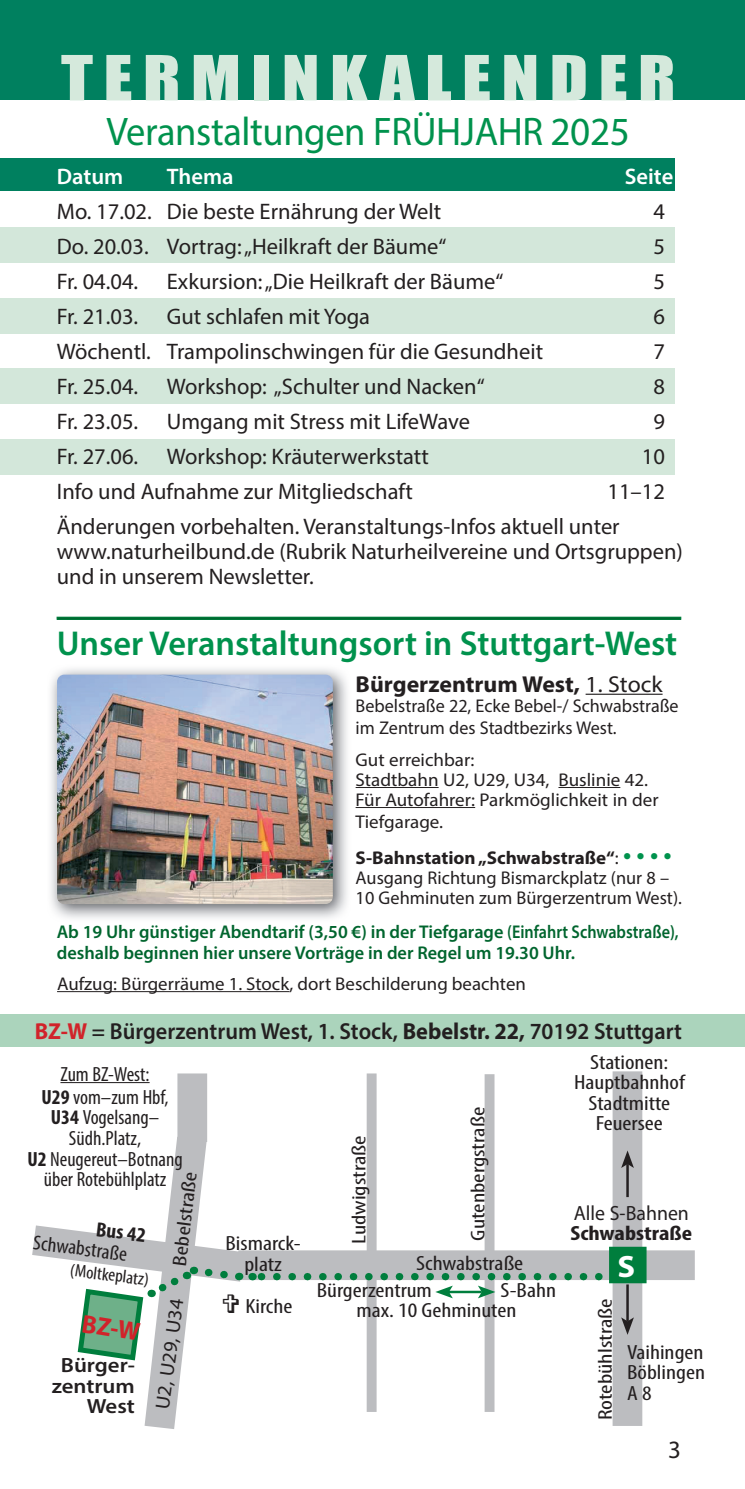
<style>
.page{position:relative;width:745px;height:1489px;background:#fff}
.page>*{position:absolute;margin:0;border:0;box-sizing:border-box;transform-origin:0 0}
.t1{font:57.5px "Impact";letter-spacing:.15em;color:#d5e9dc;scale:1.21 1}
.t2{font:40px "Myriad Pro";letter-spacing:-.01em;color:#00924d;scale:.96 1}
.t3{font:600 34.5px "Myriad Pro";color:#00924d}
.t4{font:700 31px "Myriad Pro";color:#fff;scale:1.06 1}
.t5{font:700 25.75px "Myriad Pro";color:#d1232a;scale:.96 1}
.t6{font:25px "Myriad Pro";color:#231f20}
.t7{font:600 23.25px "Myriad Pro";color:#231f20;scale:.96 1}
.t8{font:700 23px "Myriad Pro";color:#231f20}
.t9{font:22.5px/35px "Myriad Pro";color:#231f20}
.t10{font:600 22.5px "Myriad Pro";color:#fff}
.t11{font:condensed 20.5px/20.5px "Myriad Pro";color:#231f20;text-align:center;scale:1.2 1}
.t12{font:condensed 20.5px/20.5px "Myriad Pro";color:#231f20;text-align:center}
.t13{font:600 20.5px/20.5px "Myriad Pro";color:#231f20;text-align:right;scale:1.1 1}
.t14{font:20.5px "Myriad Pro";color:#231f20;scale:.96 1}
.t15{font:700 condensed 20.5px "Myriad Pro";color:#231f20;scale:1.2 1}
.t16{font:condensed 20.5px "Myriad Pro";color:#231f20;scale:1.06 1}
.t17{font:700 condensed 20.5px "Myriad Pro";color:#231f20;scale:1.06 1}
.t18{font:condensed 19.75px "Myriad Pro";color:#231f20;scale:1.3 1}
.t19{font:19.75px "Myriad Pro";color:#231f20;scale:1.04 1}
.t20{font:18.5px/20px "Myriad Pro";color:#231f20}
.t21{font:600 18.5px/21.2px "Myriad Pro";color:#00652e}
.t22{font:700 18.5px/36px "Myriad Pro";color:#231f20}
.t23{font:condensed 18px "Myriad Pro";color:#231f20;scale:1.06 1}
.s1{font-weight:400}
.s2{font-weight:400;font-size:30px;color:#00924d}
.s3{font-weight:700;color:#d1232a}
.s4{font-weight:700}
</style>
<div class="page">
<div style="left:0;top:439px;width:673px;height:36px;background:#d3e7da"></div>
<div style="left:0;top:298px;width:673px;height:35px;background:#d3e7da"></div>
<div style="left:0;top:369px;width:673px;height:35px;background:#d3e7da"></div>
<div style="left:0;top:227px;width:673px;height:35px;background:#d3e7da"></div>
<div style="left:0;top:0;width:744px;height:99px;background:#00805f"></div>
<div style="left:0;top:158px;width:673px;height:33px;background:#00805f"></div>
<div style="left:484px;top:1074px;width:10px;height:337px;background:#bcbdc0"></div>
<div style="left:612px;top:1071px;width:30px;height:354px;background:#bcbdc0"></div>
<div style="left:238px;top:1250px;width:456px;height:29px;background:#bcbdc0"></div>
<hr style="left:626px;top:1284px;width:2px;height:37px;background:#231f20">
<svg style="left:621px;top:1317px;width:12px;height:17px"></svg>
<div style="left:608px;top:1246px;width:38px;height:37px;background:#007e3d;border:2px solid #007e3d"></div>
<div style="left:366px;top:1073px;width:10px;height:338px;background:#bcbdc0"></div>
<hr style="left:626px;top:1163px;width:2px;height:33px;background:#231f20">
<svg style="left:621px;top:1150px;width:12px;height:17px"></svg>
<div style="left:177px;top:1073px;width:30px;height:68px;background:#bcbdc0"></div>
<hr style="left:60px;top:1081px;width:89px;height:2px;background:#231f20">
<div style="left:0;top:1013px;width:744px;height:33px;background:#abd4bc"></div>
<div style="left:57px;top:617px;width:623px;height:2px;border:1px solid #007e3d"></div>
<hr style="left:585px;top:693px;width:77px;height:1px;background:#231f20">
<hr style="left:355px;top:787px;width:83px;height:1px;background:#231f20">
<hr style="left:558px;top:787px;width:62px;height:1px;background:#231f20">
<hr style="left:355px;top:807px;width:120px;height:1px;background:#231f20">
<img style="left:51px;top:668px;width:296px;height:251px">
<img style="left:57px;top:674px;width:275px;height:230px">
<hr style="left:57px;top:991px;width:232px;height:1px;background:#231f20">
<svg style="left:32px;top:1105px;width:566px;height:324px"></svg>
<h1 class="t1" style="left:61px;top:33px;width:509px">TERMINKALENDER</h1>
<h2 class="t2" style="left:106px;top:107px;width:546px">Veranstaltungen FRÜHJAHR 2025</h2>
<p class="t10" style="left:57px;top:162px;width:68px">Datum</p>
<p class="t10" style="left:167px;top:162px;width:68px">Thema</p>
<p class="t10" style="left:624px;top:162px;width:50px">Seite</p>
<p class="t9" style="left:57px;top:193px;width:386px">Mo. 17.02. Die beste Ernährung der Welt</p>
<p class="t9" style="left:653px;top:193px;width:13px">4</p>
<p class="t9" style="left:57px;top:228px;width:391px">Do. 20.03. Vortrag: „Heilkraft der Bäume“</p>
<p class="t9" style="left:653px;top:228px;width:13px">5</p>
<p class="t9" style="left:57px;top:263px;width:83px">Fr. 04.04.</p>
<p class="t9" style="left:167px;top:263px;width:338px">Exkursion: „Die Heilkraft der Bäume“</p>
<p class="t9" style="left:653px;top:263px;width:13px">5</p>
<p class="t9" style="left:57px;top:298px;width:83px">Fr. 21.03.</p>
<p class="t9" style="left:167px;top:298px;width:205px">Gut schlafen mit Yoga</p>
<p class="t9" style="left:653px;top:298px;width:13px">6</p>
<p class="t9" style="left:57px;top:333px;width:487px">Wöchentl. Trampolinschwingen für die Gesundheit</p>
<p class="t9" style="left:653px;top:333px;width:13px">7</p>
<p class="t9" style="left:57px;top:368px;width:83px">Fr. 25.04.</p>
<p class="t9" style="left:167px;top:368px;width:319px">Workshop: „Schulter und Nacken“</p>
<p class="t9" style="left:653px;top:368px;width:13px">8</p>
<p class="t9" style="left:57px;top:403px;width:83px">Fr. 23.05.</p>
<p class="t9" style="left:167px;top:403px;width:304px">Umgang mit Stress mit LifeWave</p>
<p class="t9" style="left:653px;top:403px;width:13px">9</p>
<p class="t9" style="left:57px;top:438px;width:83px">Fr. 27.06.</p>
<p class="t9" style="left:167px;top:438px;width:263px">Workshop: Kräuterwerkstatt</p>
<p class="t9" style="left:641px;top:438px;width:25px">10</p>
<p class="t9" style="left:57px;top:473px;width:357px">Info und Aufnahme zur Mitgliedschaft</p>
<p class="t9" style="left:57px;top:473px;width:609px;text-indent:550px">11–12<br>Änderungen vorbehalten. Veranstaltungs-Infos aktuell unter</p>
<p class="t9" style="left:57px;top:538px;width:627px;line-height:25px">www.naturheilbund.de (Rubrik Naturheilvereine und Ortsgruppen) und in unserem Newsletter.</p>
<h3 class="t3" style="left:57px;top:621px;width:621px">Unser Veranstaltungsort in Stuttgart-West</h3>
<p class="t8" style="left:355px;top:669px;width:308px">Bürgerzentrum West, <span class="s1">1. Stock</span></p>
<p class="t20" style="left:355px;top:694px;width:324px;line-height:22.2px">Bebelstraße 22, Ecke Bebel-/ Schwabstraße im Zentrum des Stadtbezirks West.</p>
<p class="t20" style="left:355px;top:749px;width:304px">Gut erreichbar:<br>Stadtbahn U2, U29, U34, Buslinie 42.<br>Für Autofahrer: Parkmöglichkeit in der</p>
<p class="t22" style="left:355px;top:803px;width:317px"><span class="s1">Tiefgarage.<br></span>S-Bahnstation „Schwabstraße“<span class="s1">:</span> <span class="s2">• • • •</span></p>
<p class="t20" style="left:355px;top:867px;width:327px">Ausgang Richtung Bismarckplatz (nur 8 –<br>10 Gehminuten zum Bürgerzentrum West).</p>
<p class="t21" style="left:57px;top:920px;width:623px">Ab 19 Uhr günstiger Abendtarif (3,50 €) in der Tiefgarage (Einfahrt Schwabstraße), deshalb beginnen hier unsere Vorträge in der Regel um 19.30 Uhr.</p>
<p class="t20" style="left:57px;top:973px;width:470px">Aufzug: Bürgerräume 1. Stock, dort Beschilderung beachten</p>
<p class="t7" style="left:35px;top:1015px;width:675px"><span class="s3">BZ-W</span> = Bürgerzentrum West, 1. Stock, <span class="s4">Bebelstr. 22,</span> 70192 Stuttgart</p>
<p class="t12" style="left:41px;top:1061px;width:129px;line-height:23.2px">Zum BZ-West:<br><span class="s4">U29</span> vom–zum Hbf,</p>
<p class="t12" style="left:27px;top:1106px;width:157px"><span class="s4">U34</span> Vogelsang–<br>Südh.Platz,<br><span class="s4">U2</span> Neugereut–Botnang über Rotebühlplatz</p>
<p class="t18" style="left:167px;top:1264px;width:74px;rotate:-83deg">Bebelstraße</p>
<p class="t17" style="left:98px;top:1216px;width:48px;rotate:7deg">Bus 42</p>
<p class="t23" style="left:72px;top:1258px;width:76px;rotate:7deg">(Moltkeplatz)</p>
<p class="t16" style="left:35px;top:1229px;width:90px;rotate:7deg">Schwabstraße</p>
<p class="t5" style="left:85px;top:1306px;width:62px;rotate:9deg">BZ-W</p>
<p class="t13" style="left:52px;top:1354px;width:77px">Bürger&shy;zentrum<br>West</p>
<p class="t19" style="left:150px;top:1406px;width:108px;rotate:-82deg">U2, U29, U34</p>
<p class="t11" style="left:225px;top:1232px;width:64px">Bismarck&shy;platz</p>
<p class="t11" style="left:245px;top:1295px;width:41px">Kirche</p>
<p class="t18" style="left:347px;top:1243px;width:85px;rotate:-90deg">Ludwigstraße</p>
<p class="t18" style="left:465px;top:1240px;width:104px;rotate:-90deg">Gutenbergstraße</p>
<p class="t11" style="left:416px;top:1252px;width:91px">Schwabstraße</p>
<p class="t11" style="left:356px;top:1279px;width:168px;text-align:left;text-indent:144px">S-Bahn max. 10 Gehminuten</p>
<p class="t11" style="left:316px;top:1279px;width:97px">Bürgerzentrum</p>
<p class="t11" style="left:573px;top:1051px;width:94px">Stationen:<br>Hauptbahnhof<br>Stadtmitte<br>Feuersee</p>
<p class="t14" style="left:573px;top:1200px;width:121px">Alle S-Bahnen</p>
<p class="t15" style="left:570px;top:1220px;width:103px">Schwabstraße</p>
<h3 class="t4" style="left:617px;top:1246px;width:18px">S</h3>
<p class="t18" style="left:593px;top:1420px;width:95px;rotate:-90deg">Rotebühlstraße</p>
<p class="t11" style="left:626px;top:1341px;width:67px;text-align:justify">Vaihingen Böblingen A 8</p>
<p class="t6" style="left:667px;top:1434px;width:14px">3</p>
</div>
